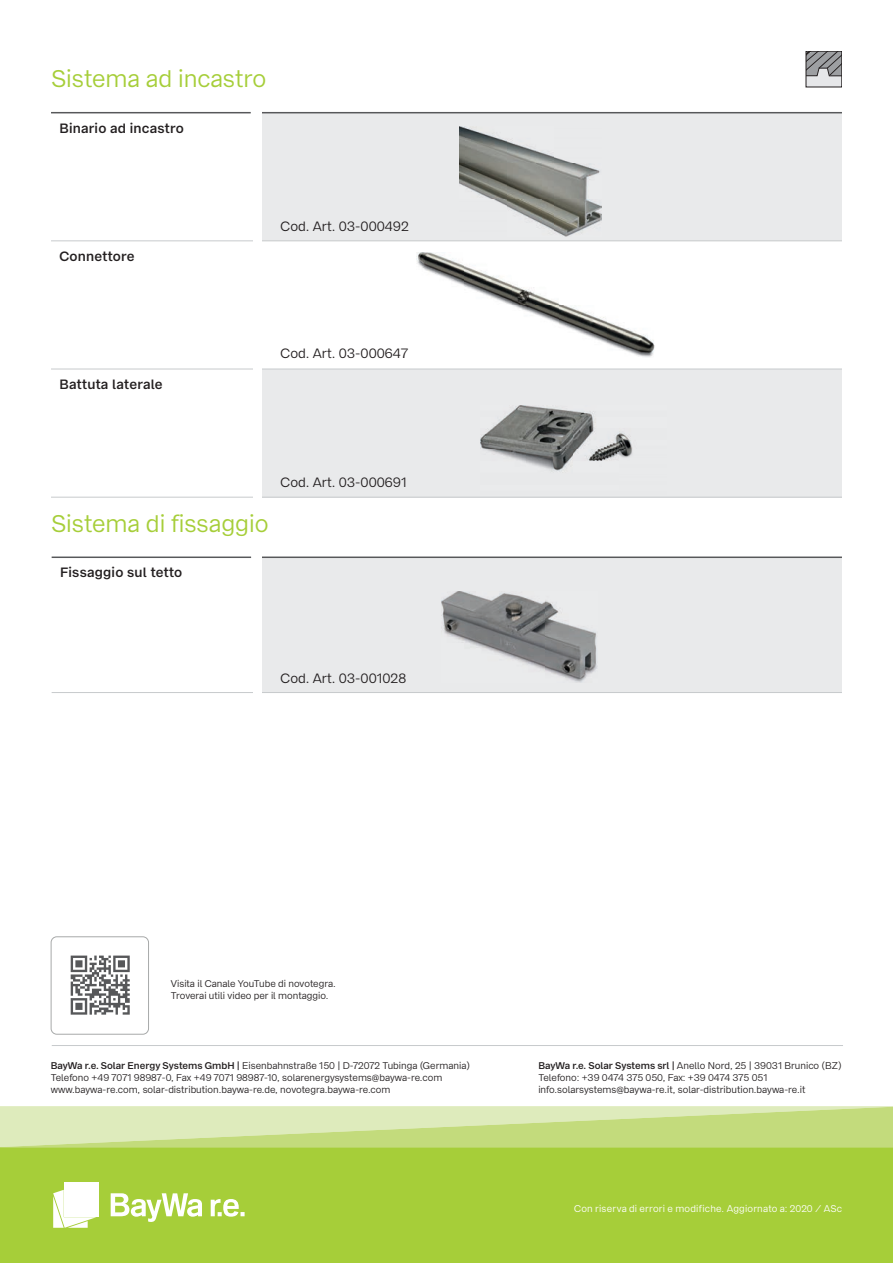
<style>
.page{position:relative;width:893px;height:1263px;background:#fff}
.page>*{position:absolute;margin:0;border:0;box-sizing:border-box;transform-origin:0 0}
.t1{font:24px "Bay Wa Sans";color:#a6ce39}
.t2{font:13.5px "Bay Wa Sans";color:#231f20}
.t3{font:600 13.5px "Bay Wa Sans";letter-spacing:.015em;color:#231f20}
.t4{font:13.5px "Bay Wa Sans";color:#fff}
.t5{font:9.75px/11.7px "Bay Wa Sans";color:#231f20}
.t6{font:9.75px "Bay Wa Sans";letter-spacing:.02em;color:#fff}
.s1{font-weight:600}
</style>
<div class="page">
<div style="left:0;top:1148px;width:893px;height:115px;background:#a6ce39"></div>
<svg style="left:0;top:1106px;width:893px;height:41px;background:#d0e39d"></svg>
<div style="left:65px;top:1182px;width:34px;height:34px;background:#fff"></div>
<svg style="left:53px;top:1190px;width:43px;height:38px"></svg>
<svg style="left:111px;top:1193px;width:134px;height:29px"></svg>
<svg style="left:70px;top:955px;width:1px;height:60px"></svg>
<svg style="left:71px;top:955px;width:59px;height:60px"></svg>
<div style="left:51px;top:936px;width:98px;height:98px;border:1px solid #a7a9a9;border-radius:6px"></div>
<hr style="left:52px;top:1045px;width:791px;height:1px;background:#c7cacc">
<div style="left:256px;top:557px;width:586px;height:135px;background:#e9eaeb"></div>
<hr style="left:52px;top:556px;width:199px;height:2px;background:#57585a">
<hr style="left:260px;top:556px;width:582px;height:2px;background:#57585a">
<hr style="left:52px;top:692px;width:204px;height:1px;background:#c7cacc">
<hr style="left:256px;top:692px;width:586px;height:1px;background:#c7cacc">
<svg style="left:51px;top:113px;width:791px;height:384px"></svg>
<div style="left:255px;top:113px;width:587px;height:128px;background:#e9eaeb"></div>
<div style="left:255px;top:369px;width:587px;height:128px;background:#e9eaeb"></div>
<hr style="left:51px;top:112px;width:200px;height:1px;background:#57585a">
<div style="left:251px;top:113px;width:8px;height:127px;background:#fff"></div>
<div style="left:251px;top:241px;width:8px;height:128px;background:#fff"></div>
<div style="left:251px;top:369px;width:8px;height:128px;background:#fff"></div>
<hr style="left:259px;top:112px;width:583px;height:1px;background:#57585a">
<hr style="left:51px;top:240px;width:204px;height:1px;background:#c7cacc">
<hr style="left:255px;top:240px;width:587px;height:1px;background:#c7cacc">
<hr style="left:51px;top:369px;width:204px;height:1px;background:#c7cacc">
<hr style="left:255px;top:369px;width:587px;height:1px;background:#c7cacc">
<hr style="left:51px;top:497px;width:204px;height:1px;background:#c7cacc">
<hr style="left:255px;top:497px;width:587px;height:1px;background:#c7cacc">
<img style="left:460px;top:127px;width:142px;height:109px">
<img style="left:480px;top:406px;width:153px;height:65px">
<img style="left:417px;top:252px;width:238px;height:106px">
<img style="left:442px;top:591px;width:155px;height:92px">
<svg style="left:808px;top:53px;width:32px;height:32px"></svg>
<div style="left:806px;top:51px;width:36px;height:36px;border:1px solid #231f20"></div>
<div style="left:253px;top:111px;width:9px;height:595px;background:#fff"></div>
<h1 class="t1" style="left:51px;top:64px;width:217px">Sistema ad incastro</h1>
<h2 class="t3" style="left:60px;top:120px;width:126px">Binario ad incastro</h2>
<h2 class="t3" style="left:60px;top:248px;width:77px">Connettore</h2>
<h2 class="t2" style="left:281px;top:218px;width:130px">Cod. Art. 03-000492</h2>
<h2 class="t3" style="left:60px;top:376px;width:105px">Battuta laterale</h2>
<h2 class="t2" style="left:281px;top:346px;width:129px">Cod. Art. 03-000647</h2>
<h1 class="t1" style="left:51px;top:509px;width:219px">Sistema di fissaggio</h1>
<h2 class="t3" style="left:60px;top:564px;width:124px">Fissaggio sul tetto</h2>
<h2 class="t2" style="left:281px;top:474px;width:128px">Cod. Art. 03-000691</h2>
<h2 class="t2" style="left:281px;top:670px;width:127px">Cod. Art. 03-001028</h2>
<p class="t5" style="left:171px;top:978px;width:167px">Visita il Canale YouTube di novotegra.<br>Troverai utili video per il montaggio.</p>
<p class="t5" style="left:51px;top:1060px;width:421px"><span class="s1">BayWa r.e. Solar Energy Systems GmbH |</span> Eisenbahnstraße 150 | D-72072 Tubinga (Germania)<br>Telefono +49 7071 98987-0, Fax +49 7071 98987-10, solarenergysystems@baywa-re.com www.baywa-re.com, solar-distribution.baywa-re.de, novotegra.baywa-re.com</p>
<p class="t5" style="left:538px;top:1060px;width:305px"><span class="s1">BayWa r.e. Solar Systems srl |</span> Anello Nord, 25 | 39031 Brunico (BZ)<br>Telefono: +39 0474 375 050, Fax: +39 0474 375 051 info.solarsystems@baywa-re.it, solar-distribution.baywa-re.it</p>
<p class="t6" style="left:574px;top:1203px;width:269px">Con riserva di errori e modifiche. Aggiornato a: 2020 / ASc</p>
<h2 class="t4" style="left:834px;top:1207px;width:9px">2</h2>
</div>
